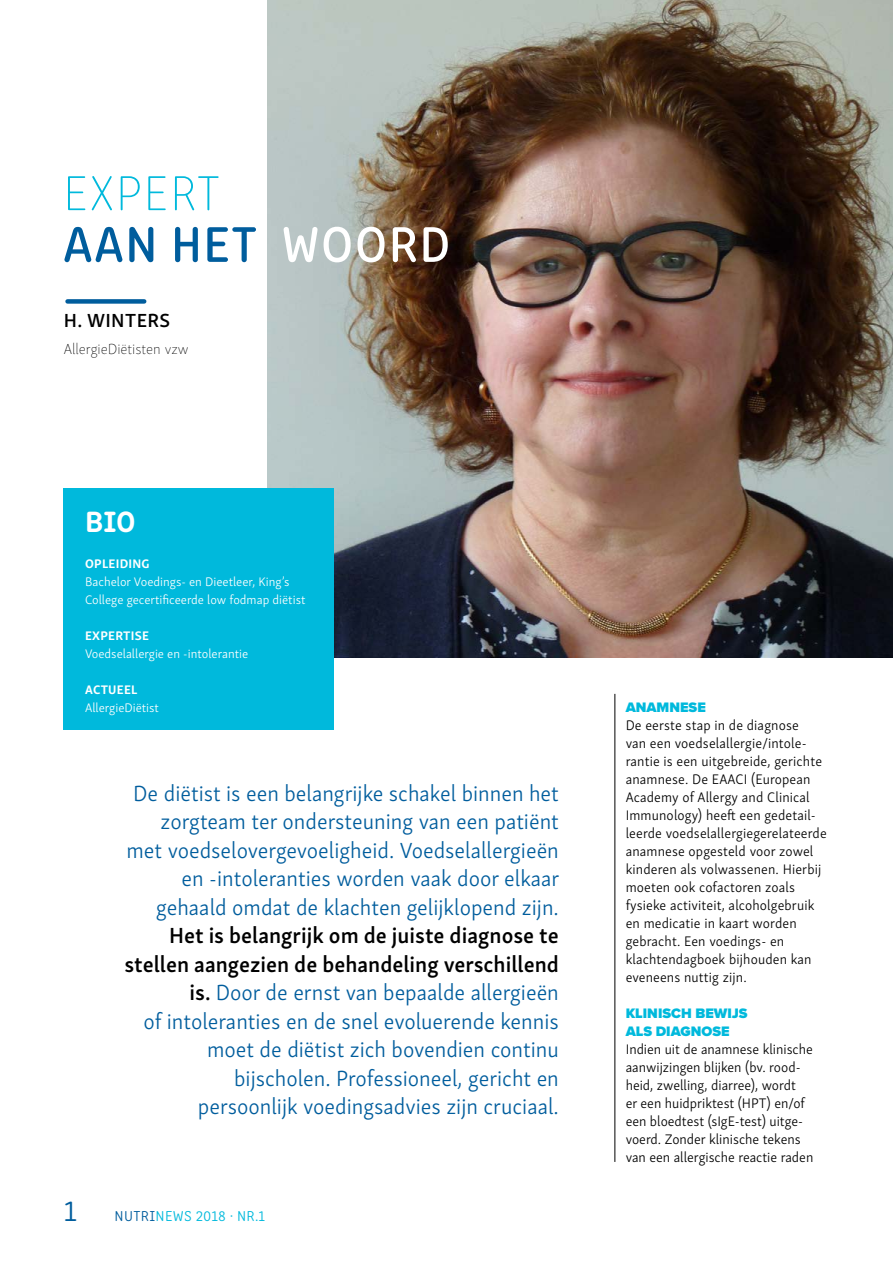
<style>
.page{position:relative;width:893px;height:1263px;background:#fff}
.page>*{position:absolute;margin:0;border:0;box-sizing:border-box;transform-origin:0 0}
.t1{font:51.75px "Clone Rounded Me";letter-spacing:.02em;color:#005d9d}
.t2{font:100 51.75px "Clone Rounded";letter-spacing:.02em;color:#00b9dc}
.t3{font:700 30px "Clone Rounded";color:#fff}
.t4{font:300 30px "Clone Rounded";color:#005d9d}
.t5{font:300 22.5px/28.5px "Skolar Sans";color:#005d9d;text-align:right}
.t6{font:600 19.5px "Skolar Sans";letter-spacing:.02em;color:#000}
.t7{font:100 15px "Skolar Sans";color:#000}
.t8{font:300 15px "Clone Rounded";letter-spacing:.02em;color:#00b9dc}
.t9{font:300 14.25px/18px "Skolar Sans";letter-spacing:.01em;color:#000}
.t10{font:900 14.25px/18px "Proxima Nova";color:#00b9dc}
.t11{font:300 12.75px/18px "Skolar Sans";color:#fff}
.t12{font:700 12.75px "Skolar Sans";letter-spacing:.02em;color:#fff}
.s1{color:#fff}
.s2{font-weight:600;color:#000}
.s3{color:#005d9d}
</style>
<div class="page">
<img style="left:267px;top:0;width:626px;height:658px">
<div style="left:68px;top:299px;width:76px;height:5px;background:#005d9d"></div>
<hr style="left:615px;top:694px;width:1px;height:468px;background:#000">
<div style="left:64px;top:489px;width:270px;height:241px;background:#00b9dc"></div>
<h1 class="t2" style="left:63px;top:158px;width:159px">EXPERT</h1>
<h1 class="t1" style="left:63px;top:205px;width:389px">AAN HET <span class="s1">WOORD</span></h1>
<h3 class="t6" style="left:64px;top:305px;width:108px">H. WINTERS</h3>
<p class="t7" style="left:64px;top:338px;width:126px">AllergieDiëtisten vzw</p>
<h2 class="t3" style="left:85px;top:497px;width:52px">BIO</h2>
<p class="t12" style="left:85px;top:553px;width:66px">OPLEIDING</p>
<p class="t11" style="left:85px;top:572px;width:222px">Bachelor Voedings- en Dieetleer, King’s<br>College gecertificeerde low fodmap diëtist</p>
<p class="t12" style="left:85px;top:625px;width:65px">EXPERTISE</p>
<p class="t11" style="left:85px;top:644px;width:165px">Voedselallergie en -intolerantie</p>
<p class="t12" style="left:85px;top:679px;width:54px">ACTUEEL</p>
<p class="t11" style="left:85px;top:698px;width:75px">AllergieDiëtist</p>
<h3 class="t5" style="left:127px;top:777px;width:434px">De diëtist is een belangrijke schakel binnen het zorgteam ter ondersteuning van een patiënt met voedselovergevoeligheid. Voedselallergieën en -intoleranties worden vaak door elkaar gehaald omdat de klachten gelijklopend zijn.</h3>
<p class="t5" style="left:124px;top:920px;width:436px"><span class="s2">Het is belangrijk om de juiste diagnose te stellen aangezien de behandeling verschillend is.</span> Door de ernst van bepaalde allergieën<br>of intoleranties en de snel evoluerende kennis moet de diëtist zich bovendien continu bijscholen. Professioneel, gericht en<br>persoonlijk voedingsadvies zijn cruciaal.</p>
<h2 class="t4" style="left:64px;top:1189px;width:15px">1</h2>
<p class="t8" style="left:115px;top:1205px;width:152px"><span class="s3">NUTRI</span>NEWS 2018 · NR.1</p>
<p class="t10" style="left:626px;top:699px;width:82px">ANAMNESE</p>
<p class="t9" style="left:626px;top:715px;width:203px">De eerste stap in de diagnose<br>van een voedselallergie/intole&shy;rantie is een uitgebreide, gerichte anamnese. De EAACI (European<br>Academy of Allergy and Clinical<br>Immunology) heeft een gedetail&shy;leerde voedselallergiegerelateerde anamnese opgesteld voor zowel kinderen als volwassenen. Hierbij moeten ook cofactoren zoals fysieke activiteit, alcoholgebruik en medicatie in kaart worden gebracht. Een voedings- en klachtendagboek bijhouden kan eveneens nuttig zijn.</p>
<p class="t10" style="left:626px;top:1005px;width:123px">KLINISCH BEWIJS<br>ALS DIAGNOSE</p>
<p class="t9" style="left:626px;top:1039px;width:189px">Indien uit de anamnese klinische aanwijzingen blijken (bv. rood&shy;heid, zwelling, diarree), wordt<br>er een huidpriktest (HPT) en/of een bloedtest (sIgE-test) uitge&shy;voerd. Zonder klinische tekens van een allergische reactie raden</p>
</div>
